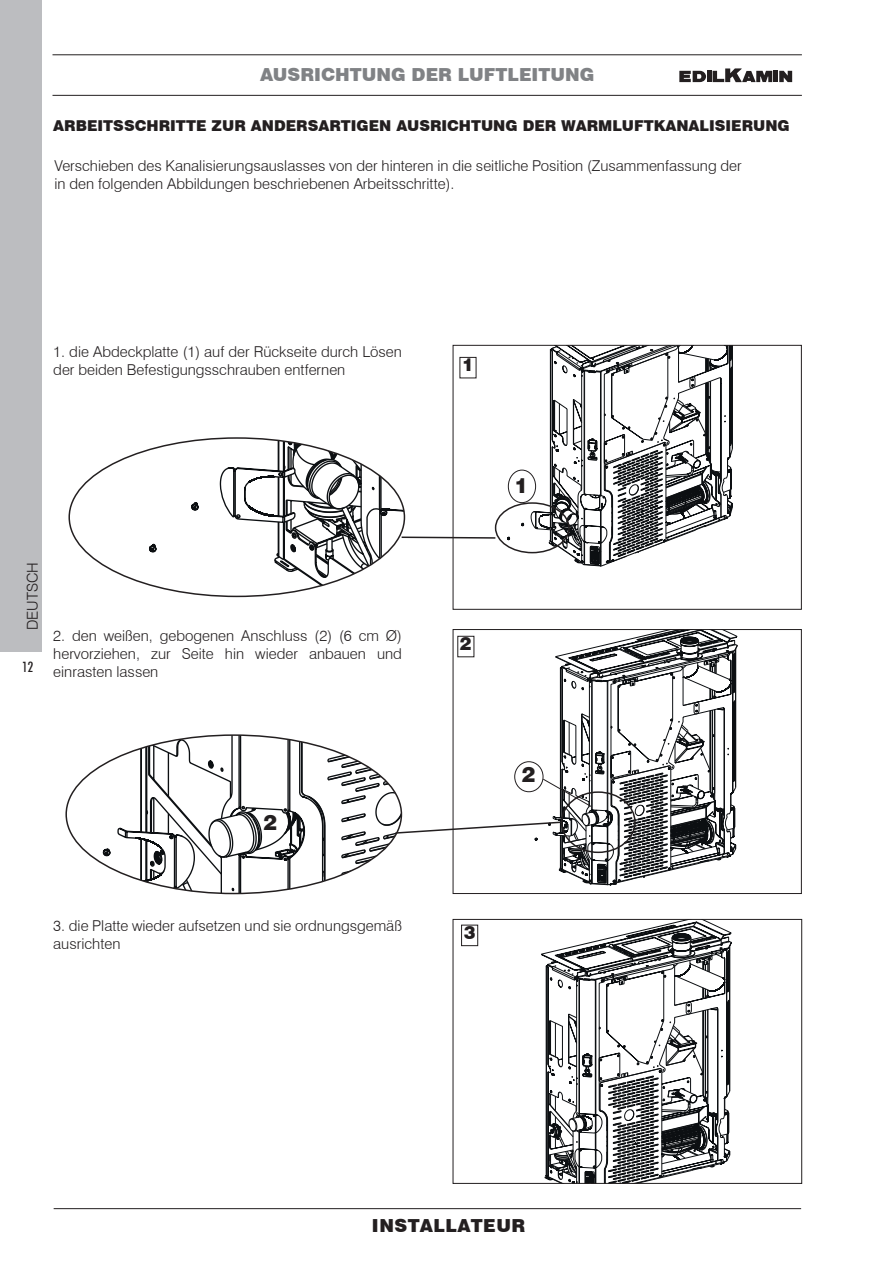
<style>
.page{position:relative;width:893px;height:1263px;background:#fff}
.page>*{position:absolute;margin:0;border:0;box-sizing:border-box;transform-origin:0 0}
.t1{font:900 21px "Swiss 721 BT";color:#231f20}
.t2{font:900 18px "Swiss 721 BT";color:#808285}
.t3{font:900 18px "Swiss 721 BT";letter-spacing:.03em;color:#231f20}
.t4{font:300 15px/18px "Swiss 721 BT";color:#231f20}
.t5{font:900 15px "Swiss 721 BT";color:#231f20}
.t6{font:500 condensed 14.25px "Futura BT";color:#231f20}
</style>
<div class="page">
<div style="left:0;top:0;width:42px;height:652px;background:#bcbdc0"></div>
<hr style="left:52px;top:54px;width:750px;height:1px;background:#231f20">
<hr style="left:52px;top:95px;width:750px;height:1px;background:#231f20">
<hr style="left:774px;top:71px;width:4px;height:11px;background:#231f20">
<hr style="left:707px;top:71px;width:4px;height:11px;background:#231f20">
<svg style="left:679px;top:71px;width:27px;height:11px"></svg>
<svg style="left:713px;top:68px;width:59px;height:14px"></svg>
<svg style="left:779px;top:71px;width:13px;height:11px"></svg>
<hr style="left:54px;top:1208px;width:747px;height:1px;background:#231f20">
<svg style="left:256px;top:55px;width:340px;height:40px"></svg>
<svg style="left:507px;top:347px;width:226px;height:219px"></svg>
<svg style="left:508px;top:347px;width:220px;height:216px"></svg>
<div style="left:453px;top:345px;width:348px;height:264px;border:1px solid #231f20"></div>
<svg style="left:541px;top:921px;width:191px;height:260px"></svg>
<div style="left:453px;top:919px;width:349px;height:264px;border:1px solid #231f20"></div>
<div style="left:508px;top:470px;width:28px;height:33px;border:1px solid #231f20;border-radius:50%"></div>
<div style="left:495px;top:502px;width:75px;height:51px;border:2px solid #231f20;border-radius:50%"></div>
<svg style="left:149px;top:438px;width:348px;height:158px"></svg>
<svg style="left:66px;top:629px;width:671px;height:264px"></svg>
<div style="left:458px;top:636px;width:16px;height:21px;background:#fff"></div>
<div style="left:461px;top:925px;width:17px;height:21px;border:1px solid #231f20"></div>
<p class="t2" style="left:260px;top:64px;width:336px">AUSRICHTUNG DER LUFTLEITUNG</p>
<p class="t5" style="left:53px;top:117px;width:738px">ARBEITSSCHRITTE ZUR ANDERSARTIGEN AUSRICHTUNG DER WARMLUFTKANALISIERUNG</p>
<p class="t4" style="left:54px;top:156px;width:689px">Verschieben des Kanalisierungsauslasses von der hinteren in die seitliche Position (Zusammenfassung der in den folgenden Abbildungen beschriebenen Arbeitsschritte).</p>
<p class="t4" style="left:53px;top:342px;width:350px">1. die Abdeckplatte (1) auf der Rückseite durch Lösen der beiden Befestigungsschrauben entfernen</p>
<p class="t4" style="left:24px;top:630px;width:70px;rotate:-90deg">DEUTSCH</p>
<p class="t6" style="left:22px;top:658px;width:12px">12</p>
<p class="t4" style="left:53px;top:626px;width:350px;text-align:justify">2. den weißen, gebogenen Anschluss (2) (6 cm Ø) hervorziehen, zur Seite hin wieder anbauen und einrasten lassen</p>
<h1 class="t1" style="left:264px;top:810px;width:15px">2</h1>
<p class="t4" style="left:53px;top:916px;width:350px">3. die Platte wieder aufsetzen und sie ordnungsgemäß ausrichten</p>
<p class="t3" style="left:462px;top:354px;width:13px">1</p>
<h1 class="t1" style="left:514px;top:473px;width:15px">1</h1>
<p class="t3" style="left:460px;top:633px;width:13px">2</p>
<h1 class="t1" style="left:522px;top:762px;width:15px">2</h1>
<p class="t3" style="left:464px;top:922px;width:13px">3</p>
<p class="t3" style="left:372px;top:1215px;width:155px">INSTALLATEUR</p>
</div>
